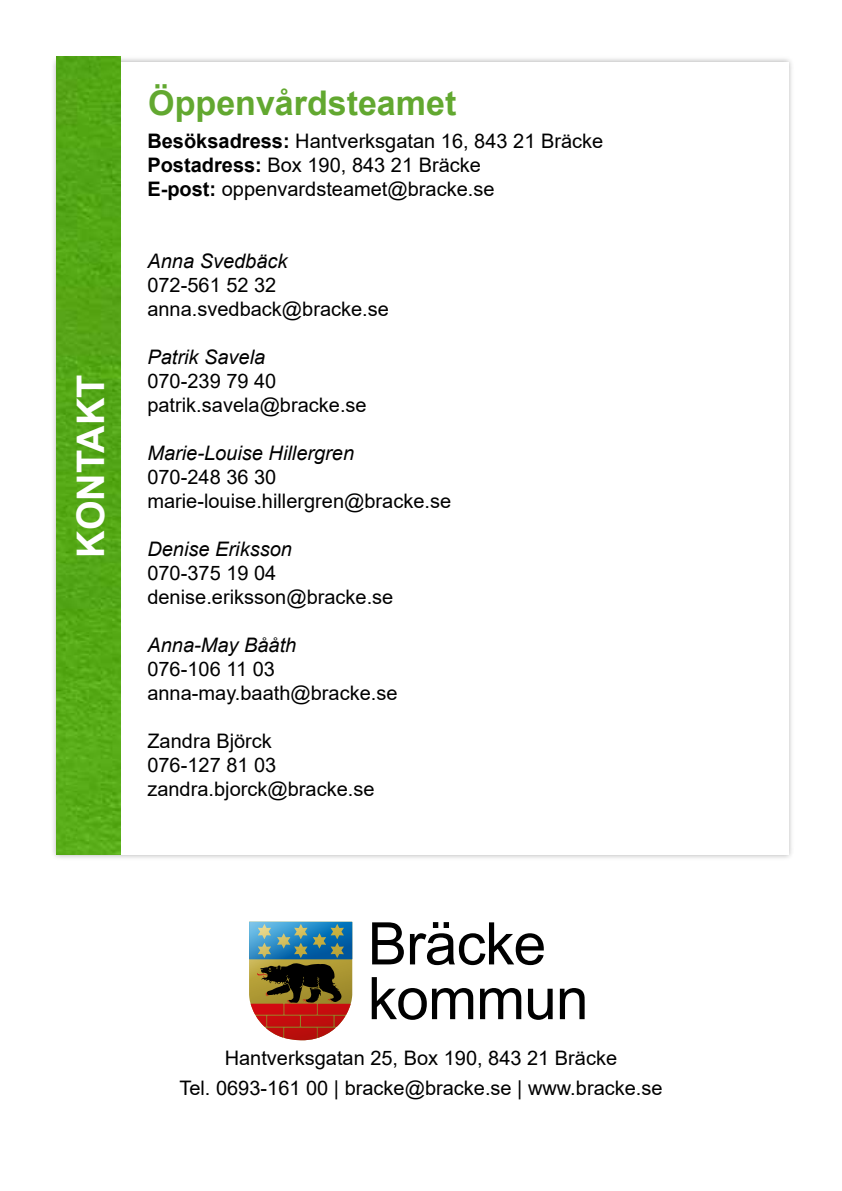
<style>
.page{position:relative;width:842px;height:1191px;background:#fff}
.page>*{position:absolute;margin:0;border:0;box-sizing:border-box;transform-origin:0 0}
.t1{font:700 38px "Arial";color:#fff}
.t2{font:700 34px "Arial";color:#62a830}
.t3{font:20px/24px "Arial";color:#000}
.t4{font:italic 20px "Arial";color:#000}
.s1{font-weight:700}
</style>
<div class="page">
<svg style="left:249px;top:921px;width:103px;height:119px;background:#7b685a"></svg>
<svg style="left:372px;top:922px;width:32px;height:42px"></svg>
<svg style="left:410px;top:922px;width:134px;height:43px"></svg>
<svg style="left:372px;top:977px;width:101px;height:42px"></svg>
<svg style="left:480px;top:988px;width:41px;height:31px"></svg>
<svg style="left:528px;top:988px;width:25px;height:31px"></svg>
<svg style="left:560px;top:988px;width:25px;height:31px"></svg>
<div style="left:51px;top:56px;width:743px;height:805px;background:#000;opacity:.3"></div>
<div style="left:57px;top:62px;width:732px;height:792px;background:#fff"></div>
<img style="left:57px;top:57px;width:64px;height:797px">
<h1 class="t1" style="left:64px;top:557px;width:184px;rotate:-90deg">KONTAKT</h1>
<h2 class="t2" style="left:148px;top:79px;width:309px">Öppenvårdsteamet</h2>
<p class="t3" style="left:147px;top:129px;width:457px"><span class="s1">Besöksadress:</span> Hantverksgatan 16, 843 21 Bräcke<br><span class="s1">Postadress:</span> Box 190, 843 21 Bräcke<br><span class="s1">E-post:</span> oppenvardsteamet@bracke.se</p>
<p class="t4" style="left:147px;top:248px;width:142px">Anna Svedbäck</p>
<p class="t3" style="left:147px;top:273px;width:243px">072-561 52 32 anna.svedback@bracke.se</p>
<p class="t4" style="left:147px;top:344px;width:119px">Patrik Savela</p>
<p class="t3" style="left:147px;top:369px;width:221px">070-239 79 40 patrik.savela@bracke.se</p>
<p class="t4" style="left:147px;top:440px;width:208px">Marie-Louise Hillergren</p>
<p class="t3" style="left:147px;top:465px;width:305px">070-248 36 30 marie-louise.hillergren@bracke.se</p>
<p class="t4" style="left:147px;top:536px;width:146px">Denise Eriksson</p>
<p class="t3" style="left:147px;top:561px;width:247px">070-375 19 04 denise.eriksson@bracke.se</p>
<p class="t4" style="left:147px;top:632px;width:150px">Anna-May Bååth</p>
<p class="t3" style="left:147px;top:657px;width:252px">076-106 11 03 anna-may.baath@bracke.se</p>
<p class="t3" style="left:147px;top:729px;width:229px">Zandra Björck<br>076-127 81 03 zandra.bjorck@bracke.se</p>
<p class="t3" style="left:179px;top:1042px;width:485px;line-height:30.2px;text-align:center">Hantverksgatan 25, Box 190, 843 21 Bräcke<br>Tel. 0693-161 00 | bracke@bracke.se | www.bracke.se</p>
</div>
